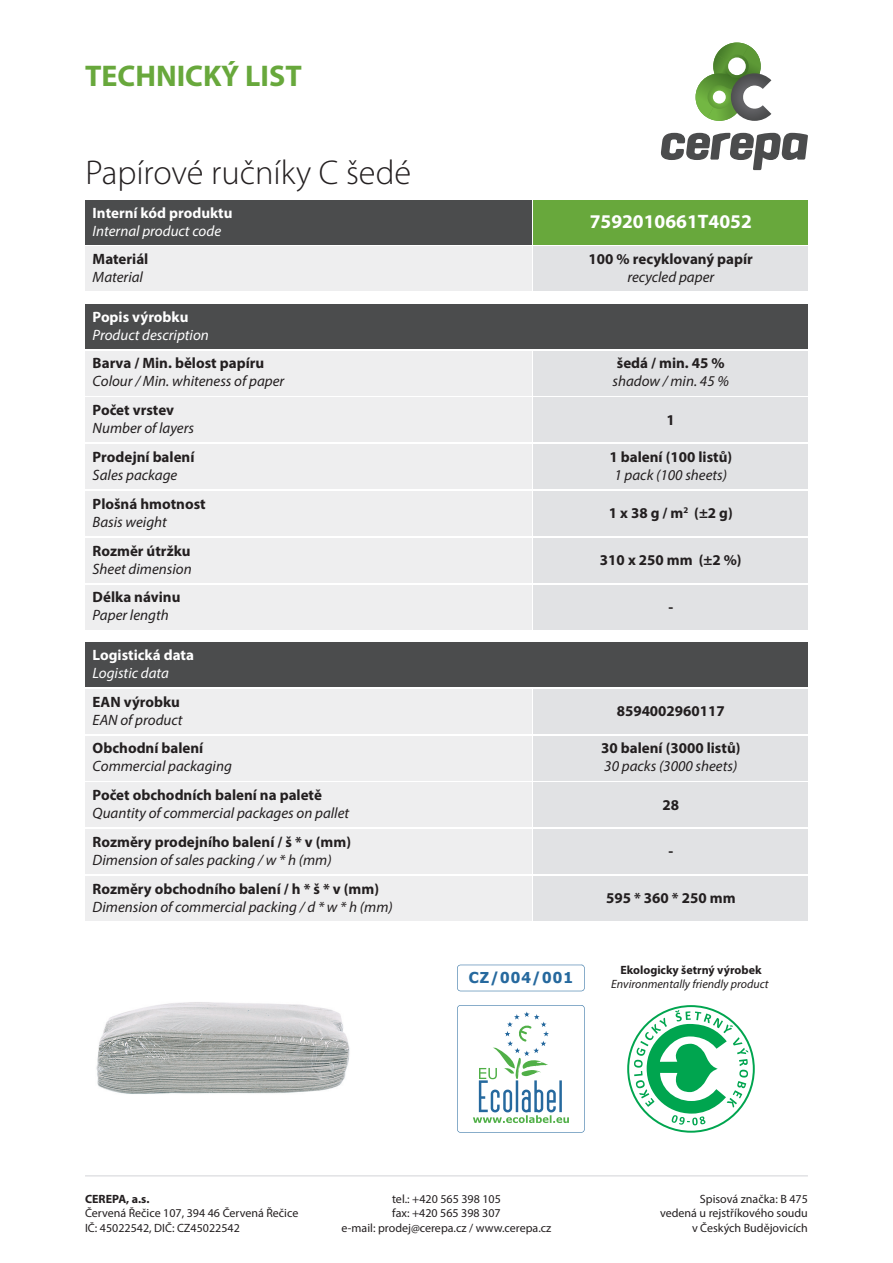
<style>
.page{position:relative;width:893px;height:1263px;background:#fff}
.page>*{position:absolute;margin:0;border:0;box-sizing:border-box;transform-origin:0 0}
.t1{font:300 34.5px "Myriad Pro";color:#231f20}
.t2{font:700 30px "Myriad Pro";color:#68a83c}
.t3{font:700 19.5px "Myriad Pro";color:#fff}
.t4{font:700 15px "Myriad Pro";color:#231f20}
.t5{font:italic 15px "Myriad Pro";color:#231f20}
.t6{font:italic 15px "Myriad Pro";color:#fff}
.t7{font:700 15px "Myriad Pro";color:#fff}
.t8{font:700 15px "Tahoma";letter-spacing:.075em;color:#26699e}
.t9{font:12px/14.4px "Myriad Pro";color:#231f20}
.t10{font:700 12px "Myriad Pro";color:#231f20}
.t11{font:italic 12px "Myriad Pro";color:#231f20}
</style>
<div class="page">
<div style="left:85px;top:642px;width:723px;height:45px;background:#4b4c4d"></div>
<div style="left:534px;top:200px;width:274px;height:44px;background:#68a83c"></div>
<div style="left:85px;top:200px;width:446px;height:44px;background:#4b4c4d"></div>
<div style="left:85px;top:304px;width:723px;height:45px;background:#4b4c4d"></div>
<div style="left:534px;top:247px;width:274px;height:44px;background:#e1e2e4"></div>
<div style="left:85px;top:247px;width:446px;height:44px;background:#eeeeef"></div>
<div style="left:534px;top:351px;width:274px;height:44px;background:#e1e2e4"></div>
<div style="left:85px;top:351px;width:446px;height:44px;background:#eeeeef"></div>
<div style="left:534px;top:398px;width:274px;height:44px;background:#e1e2e4"></div>
<div style="left:85px;top:398px;width:446px;height:44px;background:#eeeeef"></div>
<div style="left:534px;top:444px;width:274px;height:45px;background:#e1e2e4"></div>
<div style="left:85px;top:444px;width:446px;height:45px;background:#eeeeef"></div>
<div style="left:534px;top:491px;width:274px;height:45px;background:#e1e2e4"></div>
<div style="left:85px;top:491px;width:446px;height:45px;background:#eeeeef"></div>
<div style="left:534px;top:538px;width:274px;height:45px;background:#e1e2e4"></div>
<div style="left:85px;top:538px;width:446px;height:45px;background:#eeeeef"></div>
<div style="left:534px;top:585px;width:274px;height:44px;background:#e1e2e4"></div>
<div style="left:85px;top:585px;width:446px;height:44px;background:#eeeeef"></div>
<div style="left:534px;top:689px;width:274px;height:44px;background:#e1e2e4"></div>
<div style="left:85px;top:689px;width:446px;height:44px;background:#eeeeef"></div>
<div style="left:534px;top:736px;width:274px;height:44px;background:#e1e2e4"></div>
<div style="left:85px;top:736px;width:446px;height:44px;background:#eeeeef"></div>
<div style="left:534px;top:782px;width:274px;height:45px;background:#e1e2e4"></div>
<div style="left:85px;top:782px;width:446px;height:45px;background:#eeeeef"></div>
<div style="left:534px;top:829px;width:274px;height:45px;background:#e1e2e4"></div>
<div style="left:85px;top:829px;width:446px;height:45px;background:#eeeeef"></div>
<div style="left:534px;top:876px;width:274px;height:45px;background:#e1e2e4"></div>
<div style="left:85px;top:876px;width:446px;height:45px;background:#eeeeef"></div>
<hr style="left:85px;top:1175px;width:723px;height:1px;background:#e1e2e4">
<svg style="left:457px;top:1005px;width:128px;height:128px"></svg>
<svg style="left:457px;top:965px;width:128px;height:26px"></svg>
<svg style="left:627px;top:1005px;width:128px;height:128px"></svg>
<img style="left:96px;top:1002px;width:254px;height:92px">
<svg style="left:695px;top:43px;width:76px;height:78px"></svg>
<svg style="left:661px;top:133px;width:147px;height:37px"></svg>
<h2 class="t2" style="left:85px;top:57px;width:218px">TECHNICKÝ LIST</h2>
<h1 class="t1" style="left:85px;top:153px;width:327px">Papírové ručníky C šedé</h1>
<p class="t7" style="left:93px;top:203px;width:141px">Interní kód produktu</p>
<p class="t6" style="left:93px;top:221px;width:130px">Internal product code</p>
<p class="t4" style="left:93px;top:249px;width:57px">Materiál</p>
<p class="t5" style="left:93px;top:268px;width:52px">Material</p>
<p class="t7" style="left:93px;top:307px;width:97px">Popis výrobku</p>
<p class="t6" style="left:93px;top:325px;width:118px">Product description</p>
<p class="t4" style="left:93px;top:354px;width:173px">Barva / Min. bělost papíru</p>
<p class="t5" style="left:93px;top:372px;width:193px">Colour / Min. whiteness of paper</p>
<p class="t4" style="left:93px;top:400px;width:83px">Počet vrstev</p>
<p class="t5" style="left:93px;top:419px;width:103px">Number of layers</p>
<p class="t4" style="left:93px;top:447px;width:103px">Prodejní balení</p>
<p class="t5" style="left:93px;top:466px;width:86px">Sales package</p>
<p class="t4" style="left:93px;top:494px;width:115px">Plošná hmotnost</p>
<p class="t5" style="left:93px;top:512px;width:76px">Basis weight</p>
<p class="t4" style="left:93px;top:541px;width:99px">Rozměr útržku</p>
<p class="t5" style="left:93px;top:559px;width:101px">Sheet dimension</p>
<p class="t4" style="left:93px;top:587px;width:89px">Délka návinu</p>
<p class="t5" style="left:93px;top:606px;width:78px">Paper length</p>
<p class="t7" style="left:93px;top:645px;width:103px">Logistická data</p>
<p class="t6" style="left:93px;top:663px;width:78px">Logistic data</p>
<p class="t4" style="left:93px;top:692px;width:89px">EAN výrobku</p>
<p class="t5" style="left:93px;top:710px;width:91px">EAN of product</p>
<p class="t4" style="left:93px;top:738px;width:112px">Obchodní balení</p>
<p class="t5" style="left:93px;top:757px;width:141px">Commercial packaging</p>
<p class="t4" style="left:93px;top:785px;width:231px">Počet obchodních balení na paletě</p>
<p class="t5" style="left:93px;top:804px;width:258px">Quantity of commercial packages on pallet</p>
<p class="t4" style="left:93px;top:832px;width:260px">Rozměry prodejního balení / š * v (mm)</p>
<p class="t5" style="left:93px;top:850px;width:240px">Dimension of sales packing / w * h (mm)</p>
<p class="t4" style="left:93px;top:879px;width:288px">Rozměry obchodního balení / h * š * v (mm)</p>
<p class="t5" style="left:93px;top:897px;width:302px">Dimension of commercial packing / d * w * h (mm)</p>
<h3 class="t3" style="left:590px;top:209px;width:164px">7592010661T4052</h3>
<p class="t4" style="left:589px;top:249px;width:166px">100 % recyklovaný papír</p>
<p class="t5" style="left:627px;top:268px;width:88px">recycled paper</p>
<p class="t4" style="left:617px;top:354px;width:109px">šedá / min. 45 %</p>
<p class="t5" style="left:612px;top:372px;width:118px">shadow / min. 45 %</p>
<p class="t4" style="left:667px;top:410px;width:10px">1</p>
<p class="t4" style="left:609px;top:447px;width:124px">1 balení (100 listů)</p>
<p class="t5" style="left:614px;top:466px;width:114px">1 pack (100 sheets)</p>
<p class="t4" style="left:609px;top:503px;width:125px">1 x 38 g / m<sup>2</sup> (±2 g)</p>
<p class="t4" style="left:600px;top:550px;width:143px">310 x 250 mm (±2 %)</p>
<p class="t4" style="left:668px;top:597px;width:6px">-</p>
<p class="t4" style="left:617px;top:701px;width:110px">8594002960117</p>
<p class="t4" style="left:601px;top:738px;width:141px">30 balení (3000 listů)</p>
<p class="t5" style="left:604px;top:757px;width:134px">30 packs (3000 sheets)</p>
<p class="t4" style="left:662px;top:795px;width:18px">28</p>
<p class="t4" style="left:668px;top:842px;width:6px">-</p>
<p class="t4" style="left:606px;top:888px;width:131px">595 * 360 * 250 mm</p>
<p class="t10" style="left:620px;top:962px;width:143px">Ekologicky šetrný výrobek</p>
<p class="t8" style="left:469px;top:967px;width:106px">CZ/004/001</p>
<p class="t11" style="left:611px;top:977px;width:159px">Environmentally friendly product</p>
<p class="t10" style="left:85px;top:1191px;width:66px">CEREPA, a.s.</p>
<p class="t9" style="left:85px;top:1206px;width:215px">Červená Řečice 107, 394 46 Červená Řečice<br>IČ: 45022542, DIČ: CZ45022542</p>
<p class="t9" style="left:342px;top:1191px;width:211px;text-align:center">tel.: +420 565 398 105<br>fax: +420 565 398 307<br>e-mail: prodej@cerepa.cz / www.cerepa.cz</p>
<p class="t9" style="left:660px;top:1191px;width:149px;text-align:right">Spisová značka: B 475 vedená u rejstříkového soudu v Českých Budějovicích</p>
</div>
